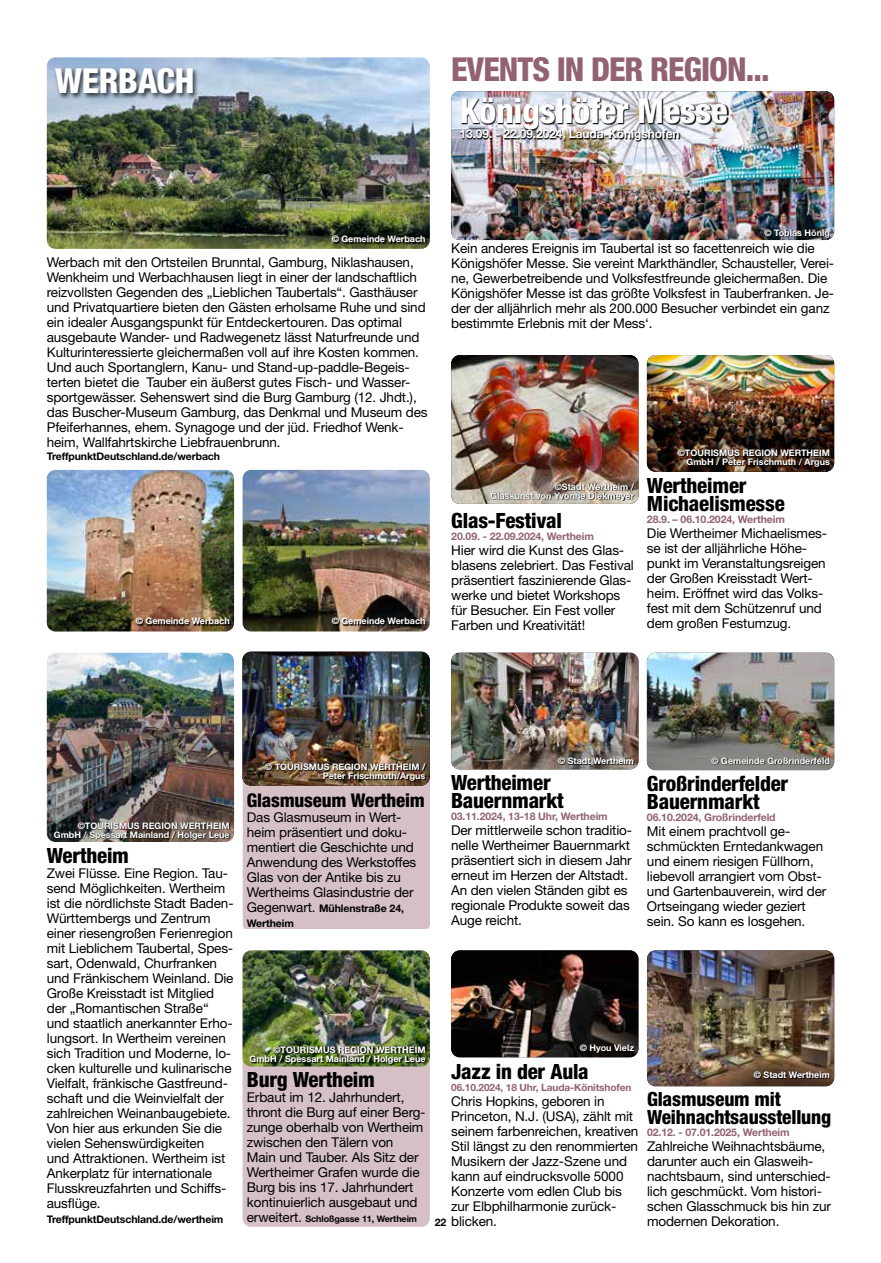
<style>
.page{position:relative;width:881px;height:1263px;background:#fff}
.page>*{position:absolute;margin:0;border:0;box-sizing:border-box;transform-origin:0 0}
.t1{font:800 condensed 34.5px "Helvetica Neue LT";letter-spacing:-.01em;color:#fff}
.t2{font:800 condensed 33px "Helvetica Neue LT";letter-spacing:-.03em;color:#936270}
.t3{font:800 condensed 21px/18px "Helvetica Neue LT";letter-spacing:-.01em;color:#000}
.t4{font:800 condensed 19.5px/18px "Helvetica Neue LT";letter-spacing:-.01em;color:#000}
.t5{font:800 condensed 18.9px "Helvetica Neue LT";letter-spacing:-.01em;color:#000}
.t6{font:13.5px/15px "Helvetica Neue LT";letter-spacing:-.01em;color:#000}
.t7{font:700 12px "Helvetica Neue LT";letter-spacing:-.01em;color:#fff}
.t8{font:700 10.5px "Helvetica Neue LT";letter-spacing:-.01em;color:#936270}
.t9{font:700 10.5px/15px "Helvetica Neue LT";letter-spacing:-.01em;color:#000}
.t10{font:700 10.05px "Helvetica Neue LT";letter-spacing:-.01em;color:#936270}
.t11{font:700 9px/9px "Helvetica Neue LT";color:#fff;text-align:right}
.t12{font:700 9px "Helvetica Neue LT";letter-spacing:-.01em;color:#000}
.s1{font-weight:400;font-size:13.5px}
</style>
<div class="page">
<img style="left:451px;top:355px;width:187px;height:149px">
<svg style="left:490px;top:483px;width:144px;height:18px"></svg>
<img style="left:451px;top:91px;width:382px;height:149px">
<svg style="left:764px;top:229px;width:65px;height:9px"></svg>
<img style="left:460px;top:98px;width:268px;height:44px">
<img style="left:646px;top:653px;width:187px;height:117px">
<svg style="left:711px;top:757px;width:118px;height:8px"></svg>
<img style="left:451px;top:653px;width:187px;height:116px">
<svg style="left:558px;top:757px;width:76px;height:8px"></svg>
<img style="left:451px;top:950px;width:187px;height:107px">
<svg style="left:579px;top:1044px;width:55px;height:9px"></svg>
<img style="left:47px;top:57px;width:382px;height:192px">
<svg style="left:332px;top:237px;width:94px;height:8px"></svg>
<img style="left:47px;top:470px;width:187px;height:161px">
<img style="left:242px;top:470px;width:187px;height:161px">
<svg style="left:136px;top:618px;width:95px;height:8px"></svg>
<svg style="left:332px;top:618px;width:94px;height:8px"></svg>
<div style="left:54px;top:66px;width:146px;height:35px;background:#000;opacity:.75"></div>
<img style="left:47px;top:653px;width:187px;height:189px">
<svg style="left:54px;top:822px;width:177px;height:19px"></svg>
<div style="left:242px;top:786px;width:187px;height:142px;background:#d4c0c5"></div>
<img style="left:242px;top:652px;width:187px;height:134px">
<svg style="left:265px;top:763px;width:161px;height:18px"></svg>
<div style="left:242px;top:950px;width:187px;height:277px;background:#d4c0c5;border-radius:9px"></div>
<img style="left:242px;top:950px;width:187px;height:116px">
<img style="left:250px;top:1046px;width:176px;height:19px">
<img style="left:646px;top:950px;width:187px;height:136px">
<svg style="left:753px;top:1071px;width:76px;height:8px"></svg>
<img style="left:646px;top:355px;width:187px;height:117px">
<svg style="left:677px;top:449px;width:152px;height:19px"></svg>
<h1 class="t1" style="left:55px;top:59px;width:141px">WERBACH</h1>
<h2 class="t2" style="left:451px;top:49px;width:320px">EVENTS IN DER REGION...</h2>
<h1 class="t1" style="left:459px;top:90px;width:269px">Königshöfer Messe</h1>
<p class="t7" style="left:459px;top:127px;width:221px">13.09. - 22.09.2024, Lauda-Königshofen</p>
<p class="t11" style="left:331px;top:235px;width:95px">© Gemeinde Werbach</p>
<p class="t6" style="left:47px;top:254px;width:382px">Werbach mit den Ortsteilen Brunntal, Gamburg, Niklashausen, Wenkheim und Werbachhausen liegt in einer der landschaftlich reizvollsten Gegenden des „Lieblichen Taubertals“. Gasthäuser und Privatquartiere bieten den Gästen erholsame Ruhe und sind ein idealer Ausgangspunkt für Entdeckertouren. Das optimal ausgebaute Wander- und Radwegenetz lässt Naturfreunde und Kulturinteressierte gleichermaßen voll auf ihre Kosten kommen.<br>Und auch Sportanglern, Kanu- und Stand-up-paddle-Begeis&shy;terten bietet die Tauber ein äußerst gutes Fisch- und Wasser&shy;sportgewässer. Sehenswert sind die Burg Gamburg (12. Jhdt.), das Buscher-Museum Gamburg, das Denkmal und Museum des Pfeiferhannes, ehem. Synagoge und der jüd. Friedhof Wenk&shy;heim, Wallfahrtskirche Liebfrauenbrunn.</p>
<p class="t9" style="left:47px;top:449px;width:175px">TreffpunktDeutschland.de/werbach</p>
<p class="t11" style="left:136px;top:616px;width:95px">© Gemeinde Werbach</p>
<p class="t11" style="left:331px;top:616px;width:95px">© Gemeinde Werbach</p>
<p class="t11" style="left:764px;top:228px;width:67px">© Tobias Hönig</p>
<p class="t6" style="left:451px;top:241px;width:384px">Kein anderes Ereignis im Taubertal ist so facettenreich wie die Königshöfer Messe. Sie vereint Markthändler, Schausteller, Verei&shy;ne, Gewerbetreibende und Volksfestfreunde gleichermaßen. Die Königshöfer Messe ist das größte Volksfest in Tauberfranken. Je&shy;der der alljährlich mehr als 200.000 Besucher verbindet ein ganz bestimmte Erlebnis mit der Mess‘.</p>
<p class="t11" style="left:490px;top:482px;width:145px">©Stadt Wertheim /<br>Glaskunst von Yvonne Diekmeyer</p>
<h3 class="t3" style="left:451px;top:511px;width:112px">Glas-Festival</h3>
<p class="t8" style="left:451px;top:529px;width:144px">20.09. - 22.09.2024, Wertheim</p>
<p class="t6" style="left:451px;top:542px;width:184px">Hier wird die Kunst des Glas&shy;blasens zelebriert. Das Festival präsentiert faszinierende Glas&shy;werke und bietet Workshops für Besucher. Ein Fest voller<br>Farben und Kreativität!</p>
<p class="t11" style="left:677px;top:448px;width:154px">©TOURISMUS REGION WERTHEIM<br>GmbH / Peter Frischmuth / Argus</p>
<h3 class="t3" style="left:646px;top:476px;width:139px">Wertheimer<br>Michaelismesse</h3>
<p class="t8" style="left:646px;top:513px;width:139px">28.9. – 06.10.2024, Wertheim</p>
<p class="t6" style="left:646px;top:526px;width:181px">Die Wertheimer Michaelismes&shy;se ist der alljährliche Höhe&shy;punkt im Veranstaltungsreigen der Großen Kreisstadt Wert&shy;heim. Eröffnet wird das Volks&shy;fest mit dem Schützenruf und dem großen Festumzug.</p>
<p class="t11" style="left:54px;top:821px;width:177px">©TOURISMUS REGION WERTHEIM<br>GmbH / Spessart Mainland / Holger Leue</p>
<h3 class="t3" style="left:47px;top:846px;width:84px">Wertheim</h3>
<p class="t6" style="left:47px;top:866px;width:188px">Zwei Flüsse. Eine Region. Tau&shy;send Möglichkeiten. Wertheim ist die nördlichste Stadt Baden-<br>Württembergs und Zentrum einer riesengroßen Ferienregion mit Lieblichem Taubertal, Spes&shy;sart, Odenwald, Churfranken und Fränkischem Weinland. Die<br>Große Kreisstadt ist Mitglied der „Romantischen Straße“ und staatlich anerkannter Erho&shy;lungsort. In Wertheim vereinen sich Tradition und Moderne, lo&shy;cken kulturelle und kulinarische<br>Vielfalt, fränkische Gastfreund&shy;schaft und die Weinvielfalt der zahlreichen Weinanbaugebiete.<br>Von hier aus erkunden Sie die vielen Sehenswürdigkeiten<br>und Attraktionen. Wertheim ist<br>Ankerplatz für internationale<br>Flusskreuzfahrten und Schiffs&shy;ausflüge.</p>
<p class="t9" style="left:47px;top:1212px;width:178px">TreffpunktDeutschland.de/wertheim</p>
<p class="t11" style="left:265px;top:762px;width:162px">© TOURISMUS REGION WERTHEIM /<br>Peter Frischmuth/Argus</p>
<h3 class="t5" style="left:247px;top:788px;width:179px">Glasmuseum Wertheim</h3>
<p class="t6" style="left:247px;top:809px;width:171px">Das Glasmuseum in Wert&shy;heim präsentiert und doku&shy;mentiert die Geschichte und<br>Anwendung des Werkstoffes<br>Glas von der Antike bis zu<br>Wertheims Glasindustrie der</p>
<p class="t9" style="left:247px;top:900px;width:159px"><span class="s1">Gegenwart.</span> Mühlenstraße 24,<br>Wertheim</p>
<p class="t11" style="left:558px;top:756px;width:78px">© Stadt Wertheim</p>
<h3 class="t3" style="left:451px;top:773px;width:114px">Wertheimer<br>Bauernmarkt</h3>
<p class="t8" style="left:451px;top:810px;width:158px">03.11.2024, 13-18 Uhr, Wertheim</p>
<p class="t6" style="left:451px;top:823px;width:182px">Der mittlerweile schon traditio&shy;nelle Wertheimer Bauernmarkt präsentiert sich in diesem Jahr erneut im Herzen der Altstadt.<br>An den vielen Ständen gibt es regionale Produkte soweit das<br>Auge reicht.</p>
<p class="t11" style="left:711px;top:756px;width:120px">© Gemeinde Großrinderfeld</p>
<h3 class="t3" style="left:646px;top:774px;width:143px">Großrinderfelder<br>Bauernmarkt</h3>
<p class="t8" style="left:646px;top:811px;width:130px">06.10.2024, Großrinderfeld</p>
<p class="t6" style="left:646px;top:824px;width:181px">Mit einem prachtvoll ge&shy;schmückten Erntedankwagen und einem riesigen Füllhorn, liebevoll arrangiert vom Obst&shy;und Gartenbauverein, wird der<br>Ortseingang wieder geziert sein. So kann es losgehen.</p>
<p class="t11" style="left:249px;top:1045px;width:177px">©TOURISMUS REGION WERTHEIM<br>GmbH / Spessart Mainland / Holger Leue</p>
<h3 class="t3" style="left:247px;top:1070px;width:129px">Burg Wertheim</h3>
<p class="t6" style="left:247px;top:1089px;width:180px">Erbaut im 12. Jahrhundert, thront die Burg auf einer Berg&shy;zunge oberhalb von Wertheim zwischen den Tälern von<br>Main und Tauber. Als Sitz der<br>Wertheimer Grafen wurde die<br>Burg bis ins 17. Jahrhundert kontinuierlich ausgebaut und</p>
<p class="t12" style="left:247px;top:1213px;width:172px"><span class="s1">erweitert.</span> Schloßgasse 11, Wertheim</p>
<p class="t11" style="left:579px;top:1043px;width:56px">© Hyou Vielz</p>
<h3 class="t3" style="left:451px;top:1062px;width:139px">Jazz in der Aula</h3>
<p class="t10" style="left:451px;top:1081px;width:181px">06.10.2024, 18 Uhr, Lauda-Könitshofen</p>
<p class="t6" style="left:451px;top:1093px;width:189px">Chris Hopkins, geboren in<br>Princeton, N.J. (USA), zählt mit seinem farbenreichen, kreativen<br>Stil längst zu den renommierten<br>Musikern der Jazz-Szene und kann auf eindrucksvolle 5000<br>Konzerte vom edlen Club bis zur Elbphilharmonie zurück&shy;blicken.</p>
<p class="t9" style="left:434px;top:1215px;width:13px">22</p>
<p class="t11" style="left:753px;top:1070px;width:78px">© Stadt Wertheim</p>
<h3 class="t4" style="left:646px;top:1089px;width:185px">Glasmuseum mit<br>Weihnachtsausstellung</h3>
<p class="t8" style="left:646px;top:1125px;width:144px">02.12. - 07.01.2025, Wertheim</p>
<p class="t6" style="left:646px;top:1138px;width:185px">Zahlreiche Weihnachtsbäume, darunter auch ein Glasweih&shy;nachtsbaum, sind unterschied&shy;lich geschmückt. Vom histori&shy;schen Glasschmuck bis hin zur modernen Dekoration.</p>
</div>
